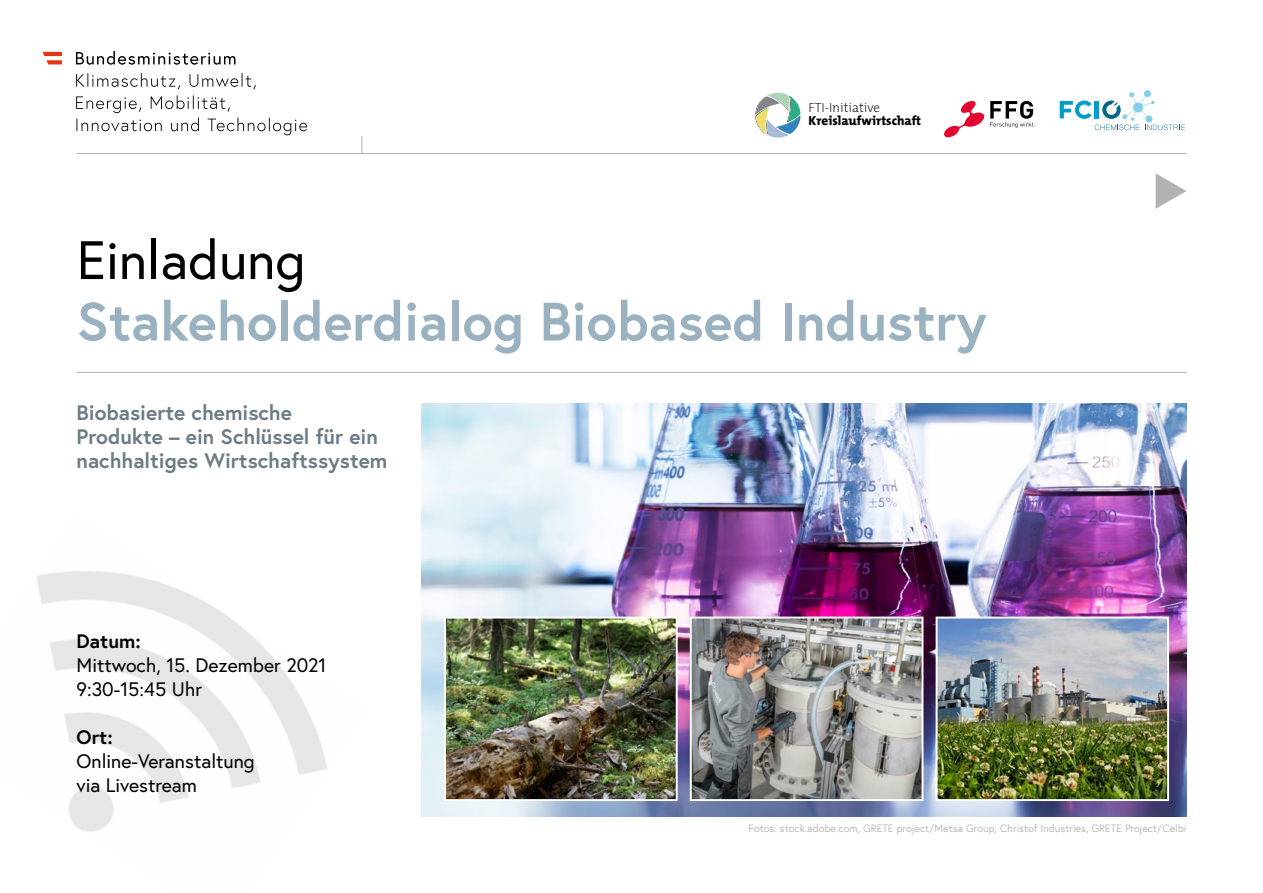
<style>
.page{position:relative;width:1263px;height:893px;background:#fff}
.page>*{position:absolute;margin:0;border:0;box-sizing:border-box;transform-origin:0 0}
.t1{font:700 54px "Europa Austria";color:#9ab2c0}
.t2{font:54px "Europa Austria";color:#000}
.t3{font:700 21px/24px "Europa Austria";color:#6b7c85}
.t4{font:19.5px/24px "Europa Austria";color:#000}
.t5{font:700 19.5px "Europa Austria";color:#000}
.t6{font:800 13.05px/12.6px "The Mix";color:#020203}
.BU_und_Kopf{font:300 10.5px "Europa Austria";color:#9d9d9c}
.s1{font-weight:200}
</style>
<div class="page">
<img style="left:36px;top:571px;width:292px;height:261px">
<hr style="left:77px;top:153px;width:1109px;height:1px;background:#b3b2b2">
<hr style="left:77px;top:372px;width:1109px;height:1px;background:#b3b2b2">
<svg style="left:361px;top:136px;width:1px;height:17px"></svg>
<svg style="left:1156px;top:173px;width:30px;height:36px"></svg>
<svg style="left:76px;top:73px;width:231px;height:62px"></svg>
<svg style="left:76px;top:51px;width:159px;height:14px"></svg>
<svg style="left:43px;top:52px;width:19px;height:12px"></svg>
<img style="left:421px;top:404px;width:765px;height:412px">
<svg style="left:944px;top:101px;width:40px;height:36px"></svg>
<svg style="left:990px;top:101px;width:44px;height:27px"></svg>
<svg style="left:1060px;top:90px;width:125px;height:40px"></svg>
<img style="left:939px;top:620px;width:227px;height:178px">
<div style="left:936px;top:617px;width:233px;height:184px;border:2px solid #fff"></div>
<img style="left:447px;top:620px;width:228px;height:178px">
<div style="left:444px;top:617px;width:234px;height:184px;border:2px solid #fff"></div>
<img style="left:693px;top:620px;width:227px;height:178px">
<div style="left:690px;top:617px;width:233px;height:184px;border:2px solid #fff"></div>
<svg style="left:755px;top:93px;width:45px;height:45px"></svg>
<p class="t6" style="left:808px;top:101px;width:114px"><span class="s1">FTI-Initiative<br></span>Kreislaufwirtschaft</p>
<p class="t2" style="left:77px;top:226px;width:230px">Einladung</p>
<p class="t1" style="left:77px;top:285px;width:911px">Stakeholderdialog Biobased Industry</p>
<p class="t3" style="left:77px;top:400px;width:312px">Biobasierte chemische<br>Produkte – ein Schlüssel für ein nachhaltiges Wirtschaftssystem</p>
<p class="t5" style="left:77px;top:628px;width:66px">Datum:</p>
<p class="t4" style="left:77px;top:653px;width:251px">Mittwoch, 15. Dezember 2021</p>
<p class="t4" style="left:77px;top:677px;width:127px">9:30-15:45 Uhr</p>
<p class="t5" style="left:77px;top:724px;width:38px">Ort:</p>
<p class="t4" style="left:77px;top:749px;width:180px">Online-Veranstaltung via Livestream</p>
<p class="BU_und_Kopf" style="left:749px;top:822px;width:439px">Fotos: stock.adobe.com, GRETE project/Metsa Group, Christof Industries, GRETE Project/Celbi</p>
</div>
